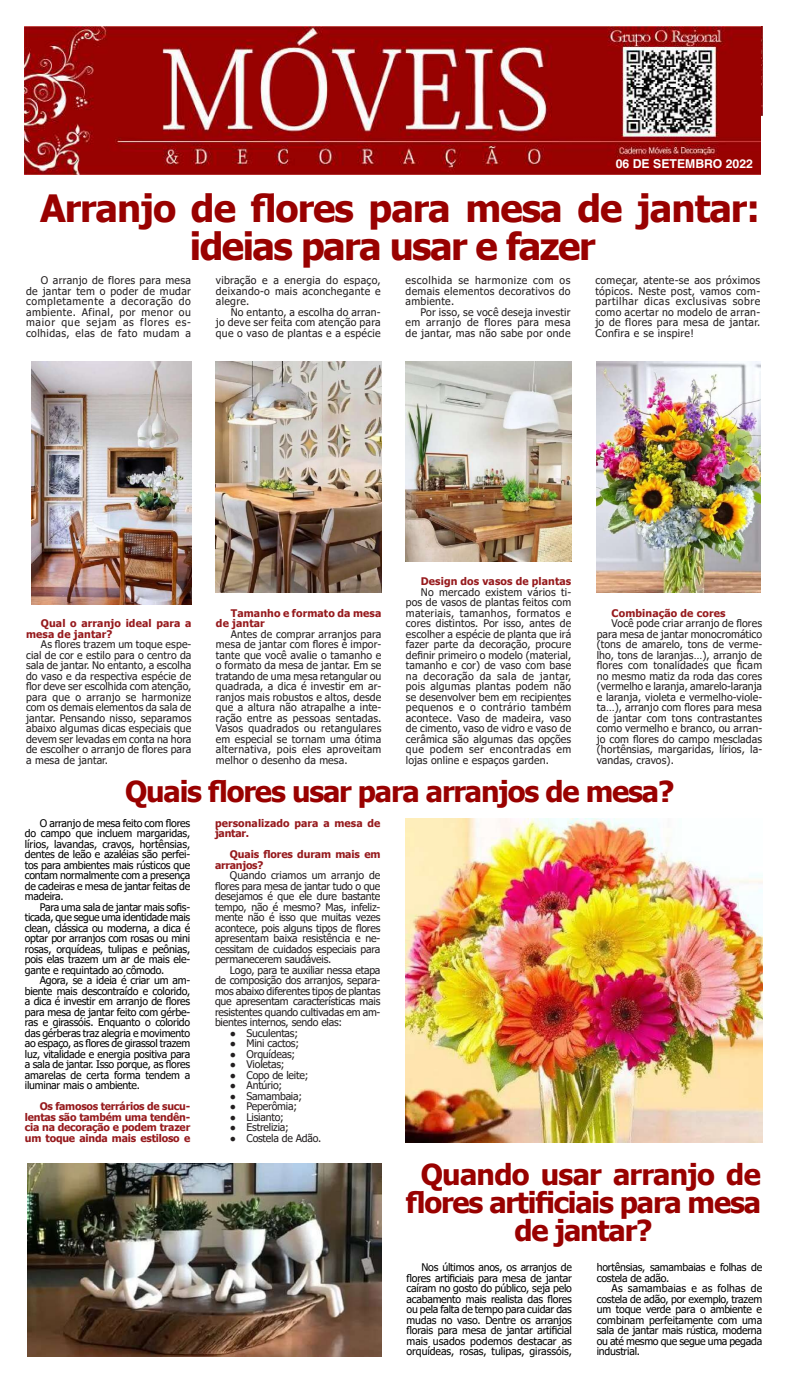
<style>
.page{position:relative;width:787px;height:1389px;background:#fff}
.page>*{position:absolute;margin:0;border:0;box-sizing:border-box;transform-origin:0 0}
.t1{font:700 37.62px/37.6px "Tahoma";letter-spacing:-.025em;color:#990100;text-align:center}
.t2{font:700 28.88px/28px "Tahoma";letter-spacing:-.04em;color:#990100;text-align:center}
.t3{font:700 12.25px "Helvetica";color:#fff}
.t4{font:10.5px/10.5px "Tahoma";letter-spacing:.015em;color:#231f20;text-align:justify}
.t5{font:10.5px/10.5px "Tahoma";letter-spacing:-.02em;color:#000;text-align:justify}
.t6{font:700 10.5px/10.5px "Tahoma";letter-spacing:.01em;color:#961a1d}
.t7{font:10.5px "Tahoma";letter-spacing:-.02em;color:#231f20}
.t8{font:700 10.5px/10.5px "Tahoma";letter-spacing:-.01em;color:#961a1d}
</style>
<div class="page">
<img style="left:25px;top:27px;width:735px;height:147px">
<img style="left:31px;top:361px;width:160px;height:243px">
<img style="left:216px;top:361px;width:165px;height:232px">
<img style="left:405px;top:361px;width:166px;height:201px">
<img style="left:596px;top:361px;width:164px;height:232px">
<img style="left:406px;top:819px;width:355px;height:323px">
<img style="left:27px;top:1163px;width:354px;height:194px">
<p class="t3" style="left:615px;top:156px;width:139px">06 DE SETEMBRO 2022</p>
<h1 class="t1" style="left:40px;top:191px;width:721px">Arranjo de flores para mesa de jantar: ideias para usar e fazer</h1>
<p class="t4" style="left:26px;top:276px;width:166px;text-indent:15px">O arranjo de flores para mesa de jantar tem o poder de mudar completamente a decoração do ambiente. Afinal, por menor ou maior que sejam as flores es&shy;colhidas, elas de fato mudam a</p>
<p class="t4" style="left:216px;top:276px;width:166px">vibração e a energia do espaço, deixando-o mais aconchegante e alegre.</p>
<p class="t4" style="left:216px;top:307px;width:166px;text-indent:15px">No entanto, a escolha do arran&shy;jo deve ser feita com atenção para que o vaso de plantas e a espécie</p>
<p class="t4" style="left:405px;top:276px;width:166px">escolhida se harmonize com os demais elementos decorativos do ambiente.</p>
<p class="t4" style="left:405px;top:307px;width:166px;text-indent:15px">Por isso, se você deseja investir em arranjo de flores para mesa de jantar, mas não sabe por onde</p>
<p class="t4" style="left:595px;top:276px;width:166px">começar, atente-se aos próximos tópicos. Neste post, vamos com&shy;partilhar dicas exclusivas sobre como acertar no modelo de arran&shy;jo de flores para mesa de jantar.<br>Confira e se inspire!</p>
<p class="t6" style="left:26px;top:619px;width:167px;text-indent:15px">Qual o arranjo ideal para a mesa de jantar?</p>
<p class="t4" style="left:26px;top:640px;width:167px;text-indent:15px">As flores trazem um toque espe&shy;cial de cor e estilo para o centro da sala de jantar. No entanto, a escolha do vaso e da respectiva espécie de flor deve ser escolhida com atenção, para que o arranjo se harmonize com os demais elementos da sala de jantar. Pensando nisso, separamos abaixo algumas dicas especiais que devem ser levadas em conta na hora de escolher o arranjo de flores para a mesa de jantar.</p>
<p class="t6" style="left:216px;top:608px;width:167px;text-indent:15px">Tamanho e formato da mesa de jantar</p>
<p class="t4" style="left:216px;top:629px;width:167px;text-indent:15px">Antes de comprar arranjos para mesa de jantar com flores é impor&shy;tante que você avalie o tamanho e o formato da mesa de jantar. Em se tratando de uma mesa retangular ou quadrada, a dica é investir em ar&shy;ranjos mais robustos e altos, desde que a altura não atrapalhe a inte&shy;ração entre as pessoas sentadas.<br>Vasos quadrados ou retangulares em especial se tornam uma ótima alternativa, pois eles aproveitam melhor o desenho da mesa.</p>
<p class="t6" style="left:420px;top:577px;width:152px">Design dos vasos de plantas</p>
<p class="t4" style="left:406px;top:587px;width:167px;text-indent:15px">No mercado existem vários ti&shy;pos de vasos de plantas feitos com materiais, tamanhos, formatos e cores distintos. Por isso, antes de escolher a espécie de planta que irá fazer parte da decoração, procure definir primeiro o modelo (material, tamanho e cor) de vaso com base na decoração da sala de jantar, pois algumas plantas podem não se desenvolver bem em recipientes pequenos e o contrário também acontece. Vaso de madeira, vaso de cimento, vaso de vidro e vaso de cerâmica são algumas das opções que podem ser encontradas em lojas online e espaços garden.</p>
<p class="t6" style="left:611px;top:608px;width:115px">Combinação de cores</p>
<p class="t4" style="left:596px;top:619px;width:167px;text-indent:15px">Você pode criar arranjo de flores para mesa de jantar monocromático (tons de amarelo, tons de verme&shy;lho, tons de laranjas…), arranjo de flores com tonalidades que ficam no mesmo matiz da roda das cores (vermelho e laranja, amarelo-laranja e laranja, violeta e vermelho-viole&shy;ta…), arranjo com flores para mesa de jantar com tons contrastantes como vermelho e branco, ou arran&shy;jo com flores do campo mescladas (hortênsias, margaridas, lírios, la&shy;vandas, cravos).</p>
<h2 class="t2" style="left:125px;top:778px;width:550px">Quais flores usar para arranjos de mesa?</h2>
<p class="t5" style="left:25px;top:818px;width:167px;text-indent:15px">O arranjo de mesa feito com flores do campo que incluem margaridas, lírios, lavandas, cravos, hortênsias, dentes de leão e azaléias são perfei&shy;tos para ambientes mais rústicos que contam normalmente com a presença de cadeiras e mesa de jantar feitas de madeira.</p>
<p class="t5" style="left:25px;top:902px;width:167px;text-indent:15px">Para uma sala de jantar mais sofis&shy;ticada, que segue uma identidade mais clean, clássica ou moderna, a dica é optar por arranjos com rosas ou mini rosas, orquídeas, tulipas e peônias, pois elas trazem um ar de mais ele&shy;gante e requintado ao cômodo.</p>
<p class="t5" style="left:25px;top:976px;width:167px;text-indent:15px">Agora, se a ideia é criar um am&shy;biente mais descontraído e colorido, a dica é investir em arranjo de flores para mesa de jantar feito com gérbe&shy;ras e girassóis. Enquanto o colorido das gérberas traz alegria e movimento ao espaço, as flores de girassol trazem luz, vitalidade e energia positiva para a sala de jantar. Isso porque, as flores amarelas de certa forma tendem a iluminar mais o ambiente.</p>
<p class="t6" style="left:25px;top:1101px;width:167px;text-align:justify;text-indent:15px">Os famosos terrários de sucu&shy;lentas são também uma tendên&shy;cia na decoração e podem trazer um toque ainda mais estiloso e</p>
<p class="t6" style="left:215px;top:818px;width:167px">personalizado para a mesa de jantar.</p>
<p class="t8" style="left:215px;top:849px;width:167px;text-indent:15px">Quais flores duram mais em arranjos?</p>
<p class="t4" style="left:215px;top:871px;width:167px;text-indent:15px">Quando criamos um arranjo de flores para mesa de jantar tudo o que desejamos é que ele dure bastante tempo, não é mesmo? Mas, infeliz&shy;mente não é isso que muitas vezes acontece, pois alguns tipos de flores apresentam baixa resistência e ne&shy;cessitam de cuidados especiais para permanecerem saudáveis.</p>
<p class="t4" style="left:215px;top:965px;width:167px;text-indent:15px">Logo, para te auxiliar nessa etapa de composição dos arranjos, separa&shy;mos abaixo diferentes tipos de plantas que apresentam características mais resistentes quando cultivadas em am&shy;bientes internos, sendo elas:</p>
<p class="t7" style="left:230px;top:1026px;width:70px">● Suculentas;</p>
<p class="t7" style="left:230px;top:1036px;width:71px">● Mini cactos;</p>
<p class="t7" style="left:230px;top:1047px;width:67px">● Orquídeas;</p>
<p class="t7" style="left:230px;top:1057px;width:56px">● Violetas;</p>
<p class="t7" style="left:230px;top:1068px;width:80px">● Copo de leite;</p>
<p class="t7" style="left:230px;top:1078px;width:54px">● Antúrio;</p>
<p class="t7" style="left:230px;top:1089px;width:74px">● Samambaia;</p>
<p class="t7" style="left:230px;top:1099px;width:69px">● Peperômia;</p>
<p class="t7" style="left:230px;top:1110px;width:55px">● Lisianto;</p>
<p class="t7" style="left:230px;top:1120px;width:60px">● Estrelizia;</p>
<p class="t7" style="left:230px;top:1131px;width:93px">● Costela de Adão.</p>
<h2 class="t2" style="left:406px;top:1162px;width:356px">Quando usar arranjo de flores artificiais para mesa de jantar?</h2>
<p class="t5" style="left:406px;top:1263px;width:167px;text-indent:15px">Nos últimos anos, os arranjos de flores artificiais para mesa de jantar caíram no gosto do público, seja pelo acabamento mais realista das flores ou pela falta de tempo para cuidar das mudas no vaso. Dentre os arranjos florais para mesa de jantar artificial mais usados podemos destacar as orquídeas, rosas, tulipas, girassóis,</p>
<p class="t5" style="left:596px;top:1263px;width:167px">hortênsias, samambaias e folhas de costela de adão.</p>
<p class="t5" style="left:596px;top:1284px;width:167px;text-indent:15px">As samambaias e as folhas de costela de adão, por exemplo, trazem um toque verde para o ambiente e combinam perfeitamente com uma sala de jantar mais rústica, moderna ou até mesmo que segue uma pegada industrial.</p>
</div>
